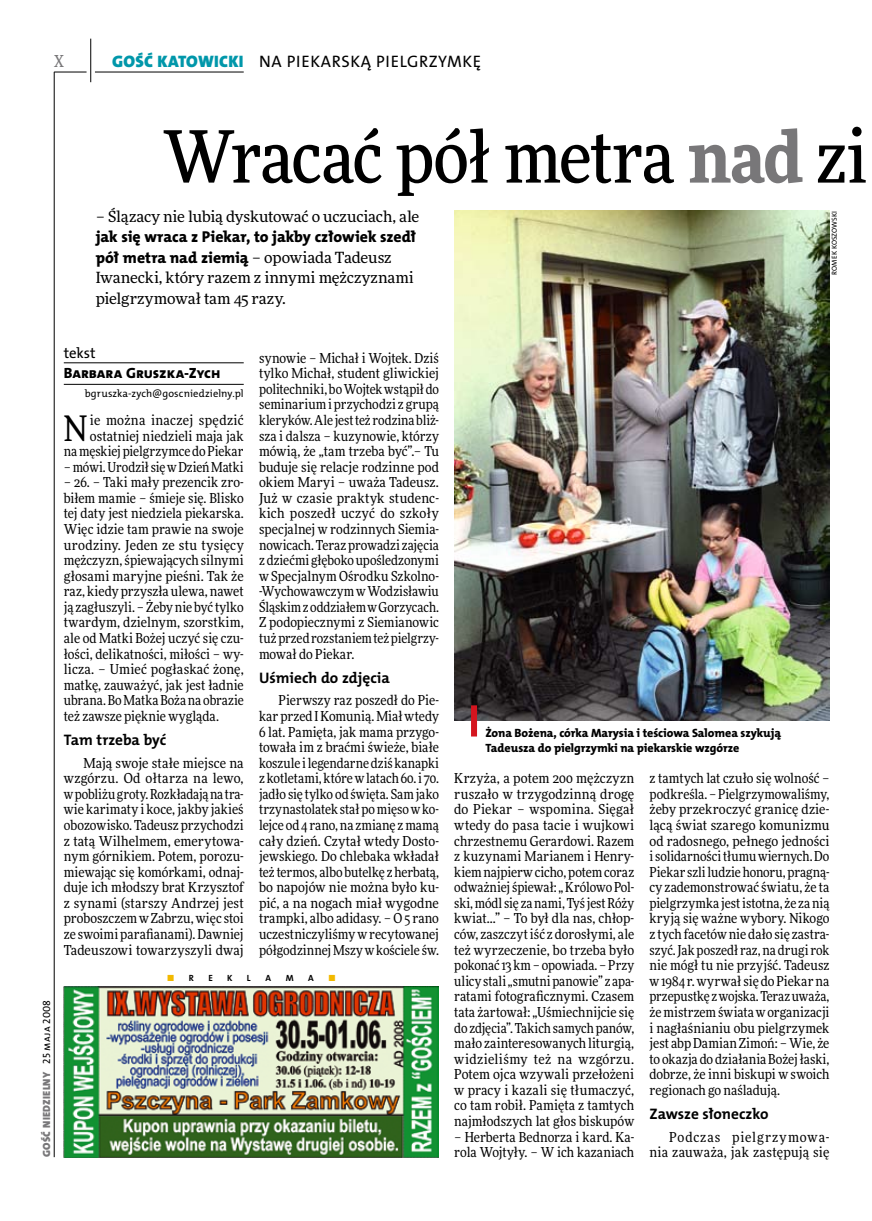
<style>
.page{position:relative;width:872px;height:1221px;background:#fff}
.page>*{position:absolute;margin:0;border:0;box-sizing:border-box;transform-origin:0 0}
.t1{font:500 72px "Freeday Narrow";letter-spacing:-.02em;color:#000}
.t2{font:35.25px "Freeday Narrow News";color:#000}
.t3{font:16.65px "The Mix HP5 Plain";letter-spacing:.07em;color:#000}
.t4{font:16.65px "The Mix HP9 Blk";letter-spacing:.02em;color:#0097aa}
.t5{font:500 16.5px "Freeday Narrow";color:#787779;scale:.9 1}
.t6{font:15.75px/20.4px "The Mix HP8 Ex Bld";letter-spacing:.005em;color:#000}
.t7{font:15.45px/20.4px "Freeday News";letter-spacing:-.01em;color:#000}
.t8{font:15.3px "The Mix HP7 Bld";color:#000}
.t9{font:14.85px "The Mix HP8 Ex Bld";color:#000}
.t10{font:14.85px "The Mix HP5 Plain";color:#000}
.t11{font:13.8px/15.6px "Freeday Narrow News";letter-spacing:.005em;color:#000;text-align:justify}
.t12{font:13.8px/15.6px "Freeday Narrow News";letter-spacing:.035em;color:#000;text-align:right}
.t13{font:12px/15.6px "The Mix HP8 Ex Bld";letter-spacing:-.005em;color:#000}
.t14{font:10.5px "The Mix HP5 Plain";letter-spacing:.005em;color:#000}
.t15{font:10.5px "The Mix HP9 Blk";letter-spacing:.025em;color:#787779}
.t16{font:9px "The Mix HP7 Bld";color:#000}
.t17{font:9px "The Mix HP7 Bld";color:#f2b900}
.t18{font:7.2px "The Mix HP5 Plain";color:#000}
.s1{font-weight:900;color:#787779}
.s2{font-family:"Freeday News";font-size:15.45px}
.s3{font-family:"The Mix HP5 Plain";color:#000}
.s4{color:#f2b900}
</style>
<div class="page">
<hr style="left:54px;top:72px;width:1px;height:1085px;background:#000">
<hr style="left:90px;top:39px;width:1px;height:43px;background:#000">
<hr style="left:54px;top:72px;width:33px;height:1px;background:#000">
<hr style="left:95px;top:72px;width:149px;height:1px;background:#000">
<img style="left:64px;top:986px;width:375px;height:170px">
<hr style="left:64px;top:362px;width:180px;height:1px;background:#000">
<hr style="left:64px;top:384px;width:180px;height:1px;background:#000">
<img style="left:454px;top:211px;width:375px;height:510px">
<div style="left:471px;top:705px;width:6px;height:31px;background:#d4151f"></div>
<p class="t5" style="left:54px;top:50px;width:12px">X</p>
<p class="t4" style="left:112px;top:50px;width:133px">GOŚĆ KATOWICKI</p>
<p class="t3" style="left:259px;top:50px;width:126px">na pie kars ką piel</p>
<p class="t3" style="left:407px;top:50px;width:76px">grzymkę</p>
<h1 class="t1" style="left:163px;top:112px;width:706px">Wracać pół metra <span class="s1">nad</span> zi</h1>
<p class="t7" style="left:96px;top:206px;width:325px">– Ślązacy nie lubią dyskutować o uczuciach, ale</p>
<p class="t6" style="left:96px;top:227px;width:322px">jak się wraca z Piekar, to jakby człowiek szedł pół metra nad ziemią <span class="s2">– opowiada Tadeusz</span></p>
<p class="t7" style="left:96px;top:267px;width:320px">Iwanecki, który razem z innymi mężczyznami pielgrzymował tam 45 razy.</p>
<p class="t18" style="left:830px;top:275px;width:64px;rotate:-90deg">romek koszowski</p>
<p class="t15" style="left:40px;top:1156px;width:159px;rotate:-90deg">GOŚĆ NIEDZIELNY <span class="s3">25 maja 2008</span></p>
<p class="t10" style="left:64px;top:343px;width:33px">tekst</p>
<p class="t9" style="left:64px;top:363px;width:158px">Barbara Gruszka-Zych</p>
<p class="t14" style="left:85px;top:387px;width:160px">bgruszka-zych@goscniedzielny.pl</p>
<p class="t11" style="left:64px;top:412px;width:181px;text-align:right">ie można inaczej spędzić ostatniej niedzieli maja jak<br>na męskiej pielgrzymce do Piekar</p>
<p class="t11" style="left:64px;top:459px;width:181px">– mówi. Urodził się wDzień Matki</p>
<p class="t11" style="left:64px;top:474px;width:181px">– 26. – Taki mały prezencik zro&shy;biłem mamie – śmieje się. Blisko tej daty jest niedziela piekarska.<br>Więc idzie tam prawie na swoje urodziny. Jeden ze stu tysięcy mężczyzn, śpiewających silnymi głosami maryjne pieśni. Tak że raz, kiedy przyszła ulewa, nawet ją zagłuszyli. – Żeby nie być tylko twardym, dzielnym, szorstkim, ale od Matki Bożej uczyć się czu&shy;łości, delikatności, miłości – wy&shy;licza. – Umieć pogłaskać żonę, matkę, zauważyć, jak jest ładnie ubrana. Bo Matka Boża na obrazie też zawsze pięknie wygląda.</p>
<p class="t8" style="left:64px;top:730px;width:104px">Tam trzeba być</p>
<p class="t11" style="left:64px;top:754px;width:181px;text-indent:20px">Mają swoje stałe miejsce na wzgórzu. Od ołtarza na lewo, wpobliżu groty. Rozkładają na tra&shy;wie karimaty i koce, jakby jakieś obozowisko. Tadeusz przychodzi z tatą Wilhelmem, emerytowa&shy;nym górnikiem. Potem, porozu&shy;miewając się komórkami, odnaj&shy;duje ich młodszy brat Krzysztof z synami (starszy Andrzej jest proboszczem w Zabrzu, więc stoi ze swoimi parafianami). Dawniej Tadeuszowi towarzyszyli dwaj</p>
<h2 class="t2" style="left:64px;top:406px;width:25px">N</h2>
<p class="t11" style="left:259px;top:350px;width:181px">synowie – Michał i Wojtek. Dziś tylko Michał, student gliwickiej politechniki, bo Wojtek wstąpił do seminarium i przychodzi z grupą kleryków. Ale jest też rodzina bliż&shy;sza i dalsza – kuzynowie, którzy mówią, że „tam trzeba być”.– Tu buduje się relacje rodzinne pod okiem Maryi – uważa Tadeusz.<br>Już w czasie praktyk studenc&shy;kich poszedł uczyć do szkoły specjalnej w rodzinnych Siemia&shy;nowicach. Teraz prowadzi zajęcia z dziećmi głęboko upośledzonymi w Specjalnym Ośrodku Szkolno--Wychowawczym wWodzisławiu Śląskim zoddziałem wGorzycach.<br>Z podopiecznymi z Siemianowic tuż przed rozstaniem też pielgrzy&shy;mował do Piekar.</p>
<p class="t8" style="left:259px;top:667px;width:132px">Uśmiech do zdjęcia</p>
<p class="t11" style="left:259px;top:692px;width:181px;text-indent:20px">Pierwszy raz poszedł do Pie&shy;kar przed IKomunią. Miał wtedy 6 lat. Pamięta, jak mama przygo&shy;towała im z braćmi świeże, białe koszule ilegendarne dziś kanapki z kotletami, które wlatach 60. i 70. jadło się tylko od święta. Sam jako trzynastolatek stał po mięso wko&shy;lejce od 4 rano, na zmianę zmamą cały dzień. Czytał wtedy Dosto&shy;jewskiego. Do chlebaka wkładał też termos, albo butelkę z herbatą, bo napojów nie można było ku&shy;pić, a na nogach miał wygodne trampki, albo adidasy. – O 5 rano uczestniczyliśmy w recytowanej półgodzinnej Mszy wkościele św.</p>
<p class="t16" style="left:167px;top:972px;width:35px"><span class="s4">■</span> re</p>
<p class="t16" style="left:227px;top:972px;width:7px">k</p>
<p class="t16" style="left:247px;top:972px;width:5px">l</p>
<p class="t16" style="left:265px;top:972px;width:7px">a</p>
<p class="t16" style="left:286px;top:972px;width:9px">m</p>
<p class="t16" style="left:308px;top:972px;width:7px">a</p>
<p class="t17" style="left:328px;top:972px;width:9px">■</p>
<p class="t13" style="left:485px;top:724px;width:297px">Żona Bożena, córka Marysia i teściowa Salomea szykują<br>Tadeusza do pielgrzymki na piekarskie wzgórze</p>
<p class="t11" style="left:454px;top:770px;width:181px">Krzyża, a potem 200 mężczyzn ruszało w trzygodzinną drogę do Piekar – wspomina. Sięgał wtedy do pasa tacie i wujkowi chrzestnemu Gerardowi. Razem z kuzynami Marianem i Henry&shy;kiem najpierw cicho, potem coraz odważniej śpiewał: „ Królowo Pol&shy;ski, módl się za nami, Tyś jest Róży kwiat…” – To był dla nas, chłop&shy;ców, zaszczyt iść z dorosłymi, ale też wyrzeczenie, bo trzeba było pokonać 13 km – opowiada. – Przy ulicy stali „smutni panowie” z apa&shy;ratami fotograficznymi. Czasem tata żartował: „Uśmiechnijcie się do zdjęcia”. Takich samych panów, mało zainteresowanych liturgią, widzieliśmy też na wzgórzu.<br>Potem ojca wzywali przełożeni w pracy i kazali się tłumaczyć, co tam robił. Pamięta z tamtych najmłodszych lat głos biskupów</p>
<p class="t11" style="left:454px;top:1128px;width:181px">– Herberta Bednorza i kard. Ka&shy;rola Wojtyły. – W ich kazaniach</p>
<p class="t11" style="left:649px;top:770px;width:181px">z tamtych lat czuło się wolność – podkreśla. – Pielgrzymowaliśmy, żeby przekroczyć granicę dzie&shy;lącą świat szarego komunizmu od radosnego, pełnego jedności isolidarności tłumu wiernych. Do Piekar szli ludzie honoru, pragną&shy;cy zademonstrować światu, że ta pielgrzymka jest istotna, że za nią kryją się ważne wybory. Nikogo z tych facetów nie dało się zastra&shy;szyć. Jak poszedł raz, na drugi rok nie mógł tu nie przyjść. Tadeusz w 1984 r. wyrwał się do Piekar na przepustkę zwojska. Teraz uważa, że mistrzem świata w organizacji i nagłaśnianiu obu pielgrzymek jest abp Damian Zimoń: – Wie, że to okazja do działania Bożej łaski, dobrze, że inni biskupi w swoich regionach go naśladują.</p>
<p class="t8" style="left:649px;top:1103px;width:121px">Zawsze słoneczko</p>
<p class="t12" style="left:649px;top:1128px;width:181px">Podczas pielgrzymowa&shy;nia zauważa, jak zastępują się</p>
</div>
